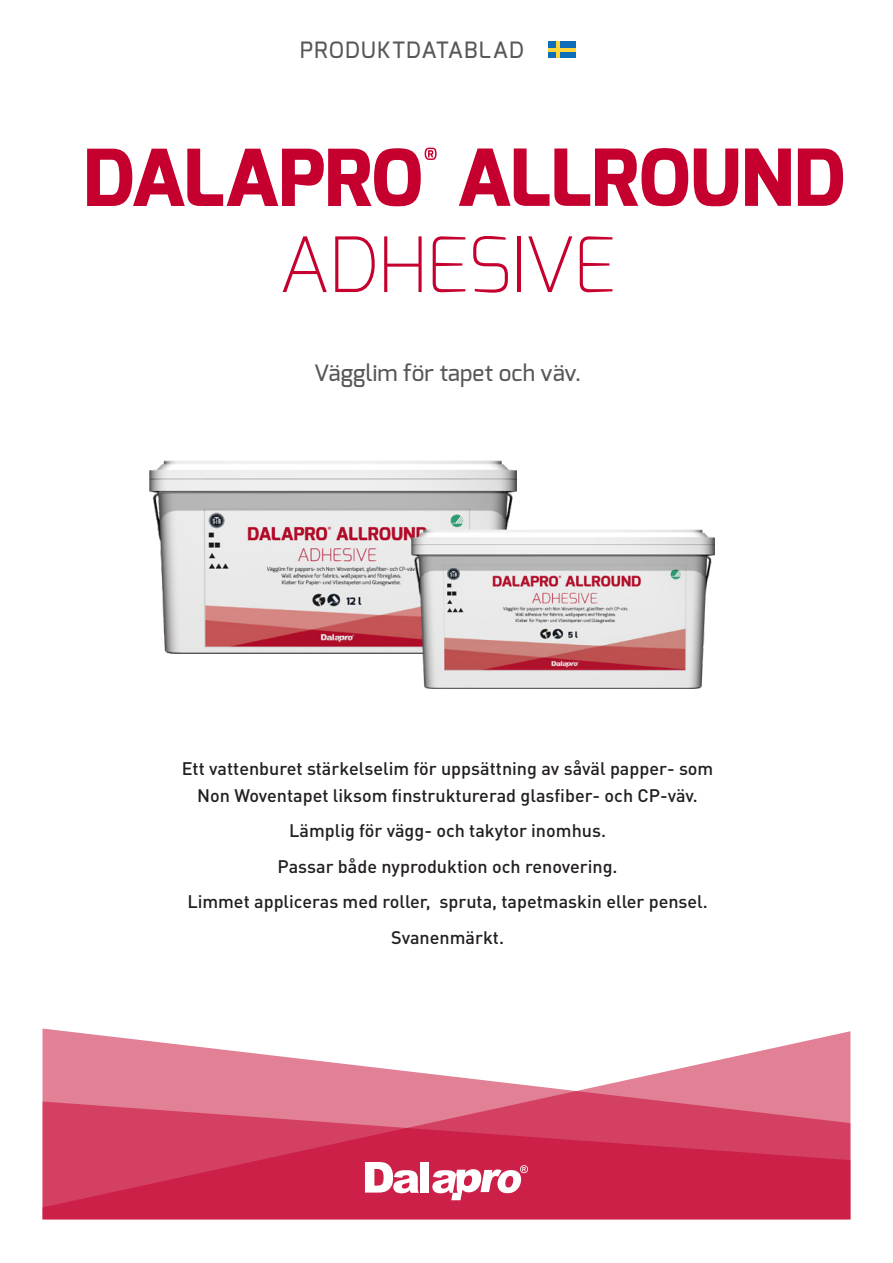
<style>
.page{position:relative;width:893px;height:1263px;background:#fff}
.page>*{position:absolute;margin:0;border:0;box-sizing:border-box;transform-origin:0 0}
.t1{font:800 78.3px "Exo";letter-spacing:-.01em;color:#c5002e}
.t2{font:200 76.05px "Exo";letter-spacing:-.02em;color:#c5002e}
.t3{font:500 22.5px "Exo";letter-spacing:.01em;color:#57585a}
.t4{font:500 22.5px "Exo";letter-spacing:.05em;color:#57585a}
.t5{font:500 18px/27px "DIN Pro";color:#231f20;text-align:center}
</style>
<div class="page">
<svg style="left:43px;top:1028px;width:807px;height:73px;fill:#e28096"></svg>
<svg style="left:43px;top:1101px;width:807px;height:118px;background:#d03559"></svg>
<svg style="left:365px;top:1162px;width:54px;height:31px"></svg>
<div style="left:421px;top:1162px;width:8px;height:31px;background:#fff"></div>
<svg style="left:432px;top:1165px;width:96px;height:35px"></svg>
<div style="left:548px;top:41px;width:27px;height:16px;background:#0f6eb8"></div>
<hr style="left:556px;top:41px;width:4px;height:16px;background:#ffd53e">
<hr style="left:548px;top:48px;width:27px;height:3px;background:#ffd53e">
<svg style="left:87px;top:148px;width:350px;height:58px"></svg>
<img style="left:149px;top:461px;width:368px;height:193px">
<img style="left:411px;top:529px;width:304px;height:160px">
<p class="t4" style="left:300px;top:35px;width:225px">PRODUKTDATABLAD</p>
<p class="t1" style="left:456px;top:127px;width:391px">ALLROUND</p>
<p class="t2" style="left:278px;top:216px;width:339px">ADHESIVE</p>
<p class="t3" style="left:314px;top:358px;width:269px">Vägglim för tapet och väv.</p>
<p class="t5" style="left:182px;top:754px;width:533px">Ett vattenburet stärkelselim för uppsättning av såväl papper- som<br>Non Woventapet liksom finstrukturerad glasfiber- och CP-väv.</p>
<p class="t5" style="left:289px;top:817px;width:318px">Lämplig för vägg- och takytor inomhus.</p>
<p class="t5" style="left:278px;top:852px;width:341px">Passar både nyproduktion och renovering.</p>
<p class="t5" style="left:187px;top:888px;width:522px">Limmet appliceras med roller, spruta, tapetmaskin eller pensel.</p>
<p class="t5" style="left:391px;top:923px;width:114px">Svanenmärkt.</p>
</div>
